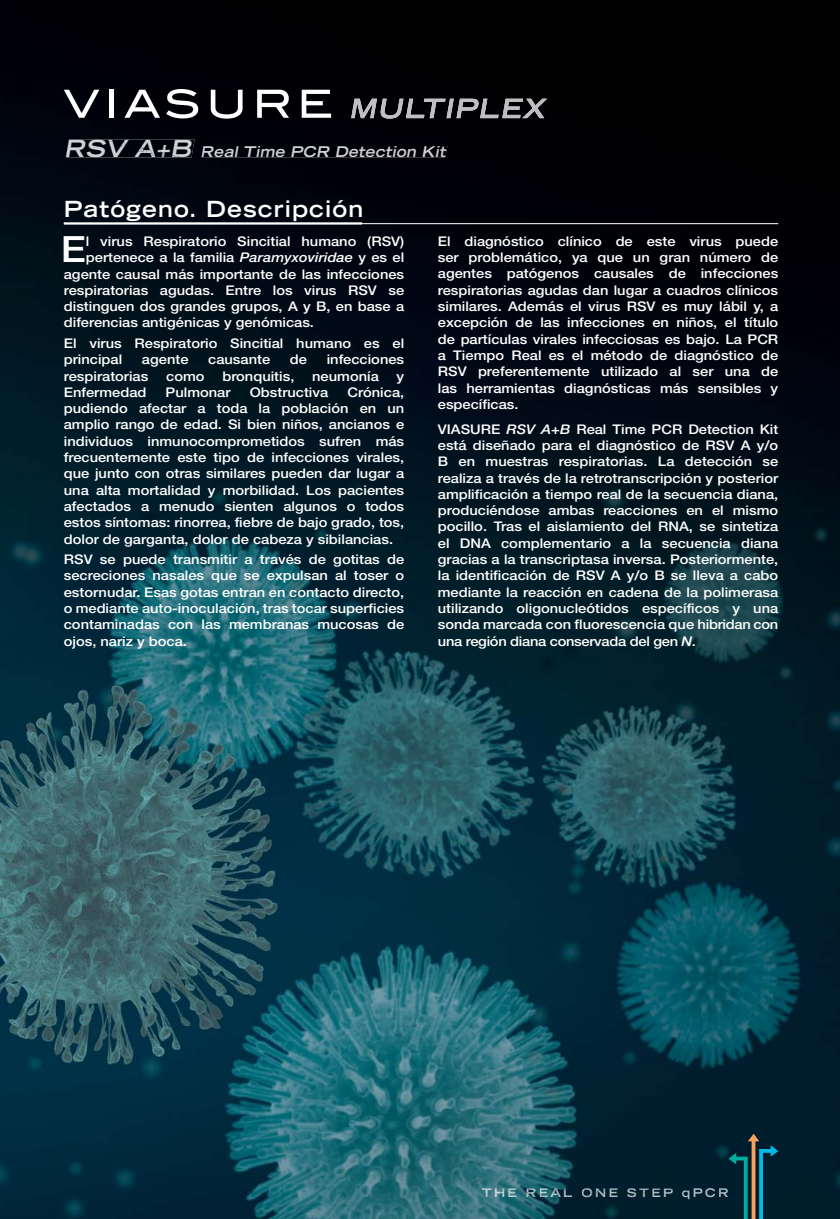
<style>
.page{position:relative;width:840px;height:1219px;background:#fff}
.page>*{position:absolute;margin:0;border:0;box-sizing:border-box;transform-origin:0 0}
.t1{font:500 36.15px "Helvetica Neue";color:#fff;scale:1.1 1}
.t2{font:700 expanded 22.2px "Trade Gothic LT Std";letter-spacing:.05em;color:#fff}
.t3{font:italic 700 expanded 14.85px "Trade Gothic LT Std";color:#cfd1d4}
.t4{font:500 13.35px/16.4px "Helvetica Neue";color:#fff;text-align:justify;scale:1.1 1}
.t5{font:700 expanded 11.85px "Trade Gothic LT Std";letter-spacing:.2em;color:#b0bfc8}
.s1{font-size:23.7px;color:#d0d3d6}
.s2{font-size:23.7px;color:#d0d2d5}
.s3{font-size:23.7px;color:#cfd2d5}
.s4{color:#cfd2d5}
.s5{color:#cfd0d3}
.s6{font-style:italic}
.s7{color:#ced9dc}
.s8{color:#c7d2d6}
.s9{color:#c7d2d5}
.s10{color:#bfcbd2}
.s11{color:#b2c0c8}
.s12{color:#b3bfc7}
.s13{color:#b2bfc7}
.s14{color:#b1bfc7}
.s15{color:#b0bfc7}
.s16{color:#afbec7}
</style>
<div class="page">
<img style="left:0;top:0;width:839px;height:1218px">
<svg style="left:64px;top:90px;width:35px;height:28px"></svg>
<div style="left:109px;top:90px;width:5px;height:28px;background:#fff"></div>
<svg style="left:124px;top:90px;width:36px;height:28px"></svg>
<svg style="left:166px;top:89px;width:32px;height:29px"></svg>
<svg style="left:211px;top:90px;width:31px;height:29px"></svg>
<svg style="left:257px;top:90px;width:32px;height:28px"></svg>
<svg style="left:301px;top:90px;width:30px;height:28px"></svg>
<hr style="left:64px;top:222px;width:298px;height:2px;background:#fff">
<hr style="left:64px;top:223px;width:714px;height:1px;background:#fff">
<img style="left:475px;top:1187px;width:161px;height:9px">
<svg style="left:639px;top:1188px;width:9px;height:8px"></svg>
<img style="left:652px;top:1188px;width:23px;height:8px">
<div style="left:66px;top:139px;width:129px;height:18px;background:#00030d"></div>
<div style="left:201px;top:146px;width:246px;height:11px;background:#000108"></div>
<img style="left:351px;top:99px;width:196px;height:20px">
<svg style="left:682px;top:1133px;width:96px;height:85px;background:#0b2f3b"></svg>
<p class="t3" style="left:64px;top:145px;width:386px"><span class="s1">RSV</span> <span class="s2">A+</span><span class="s3">B</span> <span class="s4">Real T</span>ime PCR Detect<span class="s5">ion Kit</span></p>
<h2 class="t2" style="left:64px;top:200px;width:301px">Patógeno. Descripción</h2>
<h1 class="t1" style="left:61px;top:236px;width:24px">E</h1>
<p class="t4" style="left:86px;top:234px;width:291px">l virus Respiratorio Sincitial humano (RSV)</p>
<p class="t4" style="left:86px;top:250px;width:291px">pertenece a la familia <span class="s6">Paramyxoviridae</span> y es el</p>
<p class="t4" style="left:64px;top:267px;width:311px">agente causal más importante de las infecciones</p>
<p class="t4" style="left:64px;top:283px;width:311px">respiratorias agudas. Entre los virus RSV se</p>
<p class="t4" style="left:64px;top:299px;width:311px">distinguen dos grandes grupos, A y B, en base a</p>
<p class="t4" style="left:64px;top:316px;width:229px">diferencias antigénicas y genómicas.</p>
<p class="t4" style="left:64px;top:336px;width:311px">El virus Respiratorio Sincitial humano es el principal</p>
<p class="t4" style="left:142px;top:352px;width:44px">agente</p>
<p class="t4" style="left:208px;top:352px;width:58px">causante</p>
<p class="t4" style="left:290px;top:352px;width:17px">de</p>
<p class="t4" style="left:326px;top:352px;width:72px">infecciones</p>
<p class="t4" style="left:64px;top:369px;width:78px">respiratorias</p>
<p class="t4" style="left:166px;top:369px;width:36px">como</p>
<p class="t4" style="left:222px;top:369px;width:67px">bronquitis,</p>
<p class="t4" style="left:312px;top:369px;width:62px">neumonía</p>
<p class="t4" style="left:396px;top:369px;width:8px">y</p>
<p class="t4" style="left:64px;top:385px;width:77px">Enfermedad</p>
<p class="t4" style="left:165px;top:385px;width:61px">Pulmonar</p>
<p class="t4" style="left:250px;top:385px;width:73px">Obstructiva</p>
<p class="t4" style="left:64px;top:385px;width:311px;text-indent:283px">Crónica, pudiendo afectar a toda la población en un amplio rango de edad. Si bien niños, ancianos e individuos inmunocomprometidos sufren más frecuentemente este tipo de infecciones virales, que junto con otras similares pueden dar lugar a una alta mortalidad y morbilidad. Los pacientes afectados a menudo sienten algunos o todos estos síntomas: rinorrea, fiebre de bajo grado, tos, dolor de garganta, dolor de cabeza y sibilancias.</p>
<p class="t4" style="left:64px;top:552px;width:311px">RSV se puede transmitir a través de gotitas de secreciones nasales que se expulsan al toser o estornudar. Esas gotas entran en contacto directo, o mediante auto-inoculación, tras tocar superficies contaminadas con las membranas mucosas de ojos, nariz y boca.</p>
<p class="t4" style="left:438px;top:234px;width:311px">El diagnóstico clínico de este virus puede ser problemático, ya que un gran número de agentes patógenos causales de infecciones respiratorias agudas dan lugar a cuadros clínicos similares. Además el virus RSV es muy lábil y, a excepción de las infecciones en niños, el título de partículas virales infecciosas es bajo. La PCR a Tiempo Real es el método de diagnóstico de RSV preferentemente utilizado al ser una de las herramientas diagnósticas más sensibles y específicas.</p>
<p class="t4" style="left:438px;top:422px;width:311px">VIASURE <span class="s6">RSV A+B</span> Real Time PCR Detection Kit está diseñado para el diagnóstico de RSV A y/o B en muestras respiratorias. La detección se realiza a través de la retrotranscripción y posterior amplificación a tiempo real de la secuencia diana, produciéndose ambas reacciones en el mismo pocillo. Tras el aislamiento del RNA, se sintetiza el DNA complementario a la secuencia diana gracias a la transcriptasa inversa. Posteriormente, la identificación de RSV A y/o B se lleva a cabo mediante la reacción en cadena de la polimerasa utilizando oligonucleótidos específicos y una sonda marcada con fluorescencia que hibridan con una región diana conservada del gen <span class="s6">N</span>.</p>
<p class="t5" style="left:481px;top:1187px;width:248px"><span class="s7">TH</span><span class="s8">E R</span><span class="s9">EA</span><span class="s10">L</span> ONE S<span class="s11">T</span><span class="s12">EP</span> <span class="s13">q</span><span class="s14">P</span><span class="s15">C</span><span class="s16">R</span></p>
</div>
